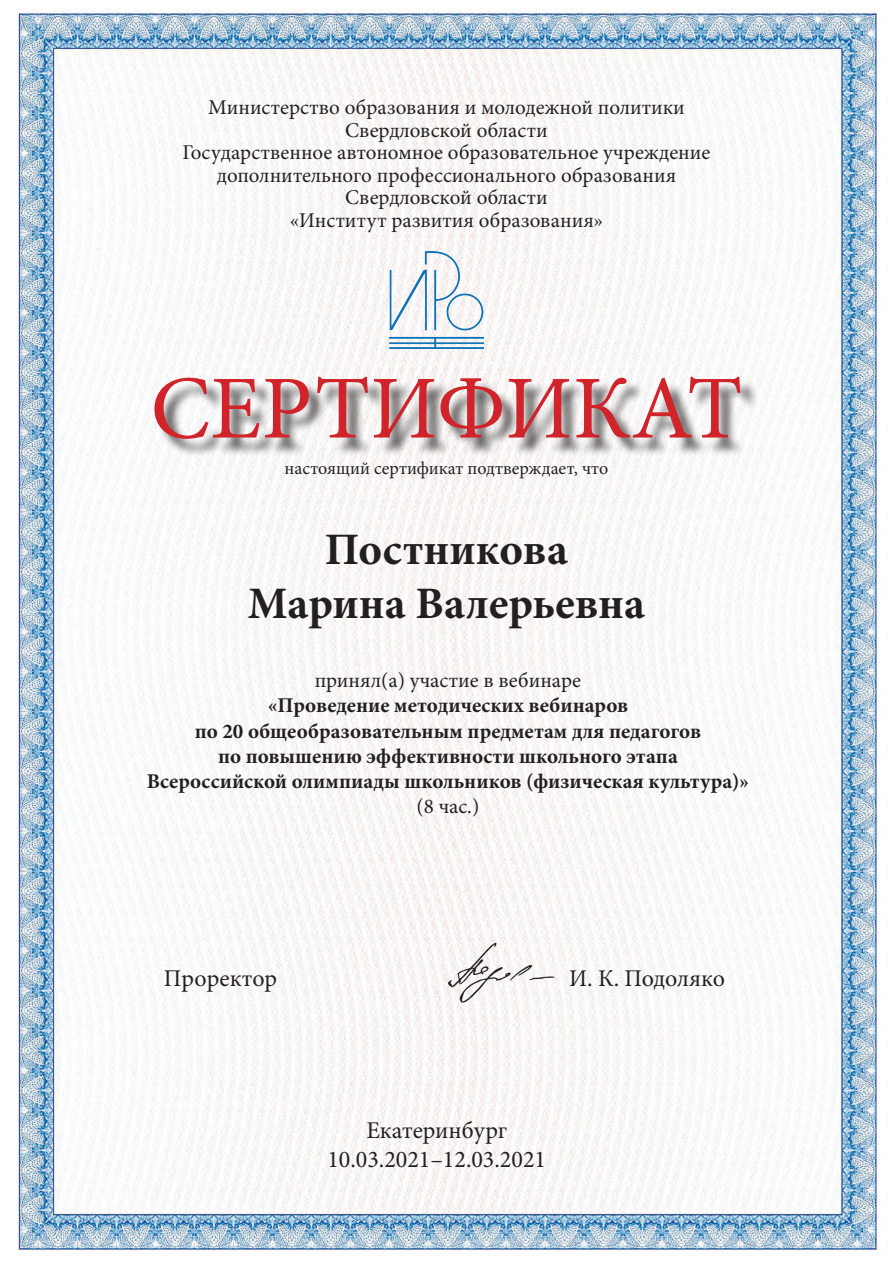
<style>
.page{position:relative;width:893px;height:1263px;background:#fff}
.page>*{position:absolute;margin:0;border:0;box-sizing:border-box;transform-origin:0 0}
.t1{font:90px "Minion Pro";color:#d1232a}
.t2{font:700 45px "Minion Pro";color:#231f20}
.t3{font:24px/28.8px "Minion Pro";color:#231f20;text-align:center}
.t4{font:21px/22.5px "Minion Pro";color:#231f20;text-align:center}
.t5{font:700 21px/25.2px "Minion Pro";color:#231f20;text-align:center}
.t6{font:18px "Minion Pro";color:#231f20}
</style>
<div class="page">
<img style="left:18px;top:10px;width:859px;height:1241px">
<div style="left:157px;top:380px;width:601px;height:77px;background:#231f20;opacity:.75"></div>
<img style="left:390px;top:251px;width:94px;height:97px">
<img style="left:448px;top:943px;width:106px;height:60px">
<p class="t4" style="left:183px;top:96px;width:529px">Министерство образования и молодежной политики Свердловской области<br>Государственное автономное образовательное учреждение дополнительного профессионального образования Свердловской области<br>«Институт развития образования»</p>
<h1 class="t1" style="left:150px;top:348px;width:594px">СЕРТИФИКАТ</h1>
<p class="t6" style="left:285px;top:456px;width:325px">настоящий сертификат подтверждает, что</p>
<p class="t2" style="left:325px;top:518px;width:245px">Постникова</p>
<p class="t2" style="left:248px;top:572px;width:399px">Марина Валерьевна</p>
<p class="t4" style="left:315px;top:669px;width:268px">принял(а) участие в вебинаре</p>
<p class="t5" style="left:147px;top:693px;width:604px">«Проведение методических вебинаров<br>по 20 общеобразовательным предметам для педагогов<br>по повышению эффективности школьного этапа Всероссийской олимпиады школьников (физическая культура)»</p>
<p class="t4" style="left:417px;top:795px;width:64px">(8 час.)</p>
<p class="t3" style="left:164px;top:964px;width:115px">Проректор</p>
<p class="t3" style="left:569px;top:964px;width:157px">И. К. Подоляко</p>
<p class="t3" style="left:327px;top:1116px;width:220px">Екатеринбург<br>10.03.2021–12.03.2021</p>
</div>
